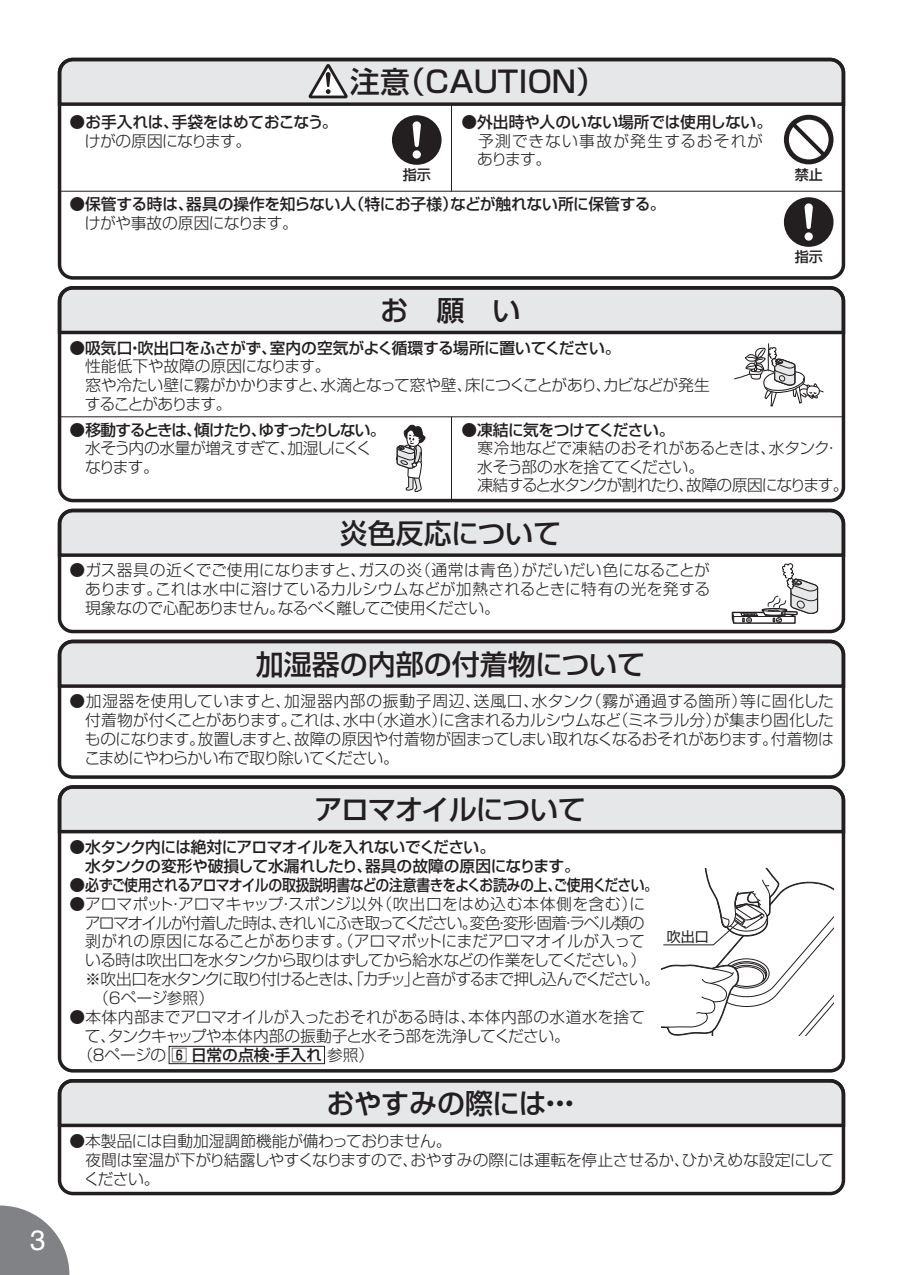
<style>
.page{position:relative;width:903px;height:1275px;background:#fff}
.page>*{position:absolute;margin:0;border:0;box-sizing:border-box;transform-origin:0 0}
.t1{font:500 29.75px "Shin Go Pr 6";color:#231f20}
.t2{font:500 28px "Shin Go Pr 6";letter-spacing:-.01em;color:#231f20}
.t3{font:500 28px "Shin Go Pr 6";letter-spacing:-.035em;color:#231f20}
.t4{font:28px "Helvetica";color:#fff}
.t5{font:300 15.75px/18.9px "Shin Go Pr 6";letter-spacing:-.03em;color:#231f20;text-align:justify}
.t6{font:500 15.75px/18.9px "Shin Go Pr 6";letter-spacing:-.03em;color:#231f20}
.t7{font:500 15.75px/18.6px "Shin Go Pro";letter-spacing:-.02em;color:#231f20}
.t8{font:300 15.75px "Shin Go Pr 6";letter-spacing:-.08em;color:#231f20}
.t9{font:300 15.75px/18.6px "Shin Go Pr 6";letter-spacing:-.06em;color:#231f20}
.t10{font:500 15.75px "Shin Go Pr 6";letter-spacing:-.05em;color:#231f20}
.t11{font:300 15.75px/18.6px "Shin Go Pro";letter-spacing:.07em;color:#231f20}
.t12{font:300 15.75px "Shin Go Pr 6";letter-spacing:.015em;color:#231f20}
.t13{font:300 15.75px "Shin Go Pr 6";color:#231f20}
.t14{font:300 15.75px "Shin Go Pr 6";letter-spacing:.01em;color:#231f20}
.t15{font:300 15.75px "Shin Go Pr 6";letter-spacing:-.075em;color:#231f20}
.t16{font:300 15.75px "Shin Go Pr 6";letter-spacing:.005em;color:#231f20}
.t17{font:300 15.75px "Shin Go Pr 6";letter-spacing:-.005em;color:#231f20}
.t18{font:300 15.75px "Shin Go Pr 6";letter-spacing:-.09em;color:#231f20}
.t19{font:500 14px "Shin Go Pr 6";color:#231f20}
.t20{font:14px "Shin Go Pr 6";color:#231f20}
.s1{font-weight:300}
.s2{font-weight:500}
</style>
<div class="page">
<svg style="left:0;top:1205px;width:69px;height:70px"></svg>
<div style="left:58px;top:286px;width:787px;height:216px;border:4px solid #231f20;border-radius:13px"></div>
<div style="left:58px;top:509px;width:787px;height:124px;border:4px solid #231f20;border-radius:13px"></div>
<svg style="left:57px;top:1079px;width:789px;height:50px"></svg>
<div style="left:58px;top:1079px;width:787px;height:116px;border:4px solid #231f20;border-radius:13px"></div>
<svg style="left:57px;top:790px;width:789px;height:45px"></svg>
<div style="left:58px;top:785px;width:787px;height:287px;border:4px solid #231f20;border-radius:13px"></div>
<svg style="left:57px;top:639px;width:789px;height:51px"></svg>
<div style="left:58px;top:640px;width:787px;height:139px;border:4px solid #231f20;border-radius:13px"></div>
<div style="left:169px;top:1046px;width:156px;height:18px;border:1px solid #231f20"></div>
<hr style="left:60px;top:416px;width:783px;height:1px;background:#231f20">
<svg style="left:395px;top:424px;width:31px;height:68px"></svg>
<svg style="left:57px;top:508px;width:789px;height:116px"></svg>
<div style="left:58px;top:58px;width:787px;height:222px;border:4px solid #231f20;border-radius:13px"></div>
<svg style="left:57px;top:57px;width:789px;height:51px"></svg>
<svg style="left:784px;top:115px;width:49px;height:49px"></svg>
<div style="left:784px;top:197px;width:49px;height:50px;background:#231f20;border-radius:50%"></div>
<svg style="left:804px;top:232px;width:9px;height:9px"></svg>
<svg style="left:804px;top:203px;width:9px;height:26px"></svg>
<hr style="left:451px;top:104px;width:1px;height:88px;background:#231f20">
<hr style="left:451px;top:417px;width:1px;height:84px;background:#231f20">
<svg style="left:662px;top:868px;width:171px;height:168px"></svg>
<svg style="left:57px;top:286px;width:789px;height:126px"></svg>
<div style="left:392px;top:115px;width:49px;height:50px;background:#231f20;border-radius:50%"></div>
<div style="left:413px;top:150px;width:8px;height:9px;background:#fff;border-radius:50%"></div>
<svg style="left:413px;top:121px;width:8px;height:26px"></svg>
<hr style="left:60px;top:191px;width:783px;height:1px;background:#231f20">
<p class="t4" style="left:30px;top:1221px;width:17px">3</p>
<p class="t7" style="left:69px;top:111px;width:270px">●お手入れは、手袋をはめておこなう。<span class="s1">　けがの原因になります。</span></p>
<p class="t1" style="left:350px;top:57px;width:257px">注意（CAUTION）</p>
<p class="t11" style="left:477px;top:111px;width:296px;text-indent:-16px"><span class="s2">●外出時や人のいない場所では使用しない。</span>予測できない事故が発生するおそれがあります。</p>
<p class="t19" style="left:403px;top:163px;width:29px">指示</p>
<p class="t7" style="left:69px;top:193px;width:598px">●保管する時は、器具の操作を知らない人（特にお子様）などが触れない所に保管する。<span class="s1">　けがや事故の原因になります。</span></p>
<p class="t2" style="left:380px;top:287px;width:141px">お　願　い</p>
<p class="t19" style="left:795px;top:163px;width:30px">禁止</p>
<p class="t19" style="left:795px;top:245px;width:29px">指示</p>
<p class="t6" style="left:69px;top:337px;width:553px">●吸気口・吹出口をふさがず、室内の空気がよく循環する場所に置いてください。</p>
<p class="t17" style="left:69px;top:353px;width:263px">　性能低下や故障の原因になります。</p>
<p class="t5" style="left:69px;top:374px;width:642px">　窓や冷たい壁に霧がかかりますと、水滴となって窓や壁、床につくことがあり、カビなどが発生</p>
<p class="t18" style="left:85px;top:391px;width:148px">することがあります。</p>
<p class="t6" style="left:461px;top:419px;width:215px">●凍結に気をつけてください。</p>
<p class="t16" style="left:461px;top:435px;width:379px">　寒冷地などで凍結のおそれがあるときは、水タンク・</p>
<p class="t5" style="left:477px;top:456px;width:228px">水そう部の水を捨ててください。</p>
<p class="t15" style="left:477px;top:472px;width:373px">凍結すると水タンクが割れたり、故障の原因になります。</p>
<p class="t9" style="left:85px;top:419px;width:302px;text-indent:-16px"><span class="s2">●移動するときは、傾けたり、ゆすったりしない。</span>水そう内の水量が増えすぎて、加湿しにくくなります。</p>
<p class="t2" style="left:340px;top:510px;width:223px">炎色反応について</p>
<p class="t5" style="left:85px;top:560px;width:627px;text-indent:-16px">●ガス器具の近くでご使用になりますと、ガスの炎（通常は青色）がだいだい色になることがあります。これは水中に溶けているカルシウムなどが加熱されるときに特有の光を発する現象なので心配ありません。なるべく離してご使用ください。</p>
<p class="t2" style="left:256px;top:641px;width:391px">加湿器の内部の付着物について</p>
<p class="t5" style="left:84px;top:691px;width:751px;text-indent:-15px">●加湿器を使用していますと、加湿器内部の振動子周辺、送風口、水タンク（霧が通過する箇所）等に固化した付着物が付くことがあります。これは、水中（水道水）に含まれるカルシウムなど（ミネラル分）が集まり固化したものになります。放置しますと、故障の原因や付着物が固まってしまい取れなくなるおそれがあります。付着物はこまめにやわらかい布で取り除いてください。</p>
<p class="t3" style="left:314px;top:787px;width:273px">アロマオイルについて</p>
<p class="t6" style="left:69px;top:837px;width:512px">●水タンク内には絶対にアロマオイルを入れないでください。<br>　水タンクの変形や破損して水漏れしたり、器具の故障の原因になります。</p>
<p class="t10" style="left:69px;top:872px;width:590px">●必ずご使用されるアロマオイルの取扱説明書などの注意書きをよくお読みの上、ご使用ください。</p>
<p class="t12" style="left:69px;top:891px;width:577px"><span class="s2">●</span>アロマポット・アロマキャップ・スポンジ以外（吹出口をはめ込む本体側を含む）に</p>
<p class="t8" style="left:85px;top:910px;width:561px">アロマオイルが付着した時は、きれいにふき取ってください。変色・変形・固着・ラベル類の</p>
<p class="t13" style="left:85px;top:928px;width:561px">剥がれの原因になることがあります。（アロマポットにまだアロマオイルが入って</p>
<p class="t5" style="left:85px;top:949px;width:563px">いる時は吹出口を水タンクから取りはずしてから給水などの作業をしてください。）</p>
<p class="t8" style="left:85px;top:966px;width:576px">※吹出口を水タンクに取り付けるときは、「カチッ」と音がするまで押し込んでください。</p>
<p class="t5" style="left:93px;top:987px;width:123px">（6ページ参照）</p>
<p class="t14" style="left:69px;top:1004px;width:577px"><span class="s2">●</span>本体内部までアロマオイルが入ったおそれがある時は、本体内部の水道水を捨て</p>
<p class="t5" style="left:85px;top:1025px;width:487px">て、タンクキャップや本体内部の振動子と水そう部を洗浄してください。</p>
<p class="t5" style="left:69px;top:1044px;width:306px">　（８ページの <span class="s2">6 日常の点検・手入れ</span> 参照）</p>
<p class="t20" style="left:667px;top:925px;width:43px">吹出口</p>
<p class="t2" style="left:327px;top:1080px;width:258px">おやすみの際には・・・</p>
<p class="t5" style="left:69px;top:1130px;width:384px">●本製品には自動加湿調節機能が備わっておりません。</p>
<p class="t5" style="left:69px;top:1149px;width:766px">　夜間は室温が下がり結露しやすくなりますので、おやすみの際には運転を停止させるか、ひかえめな設定にして</p>
<p class="t5" style="left:84px;top:1168px;width:77px">ください。</p>
</div>
